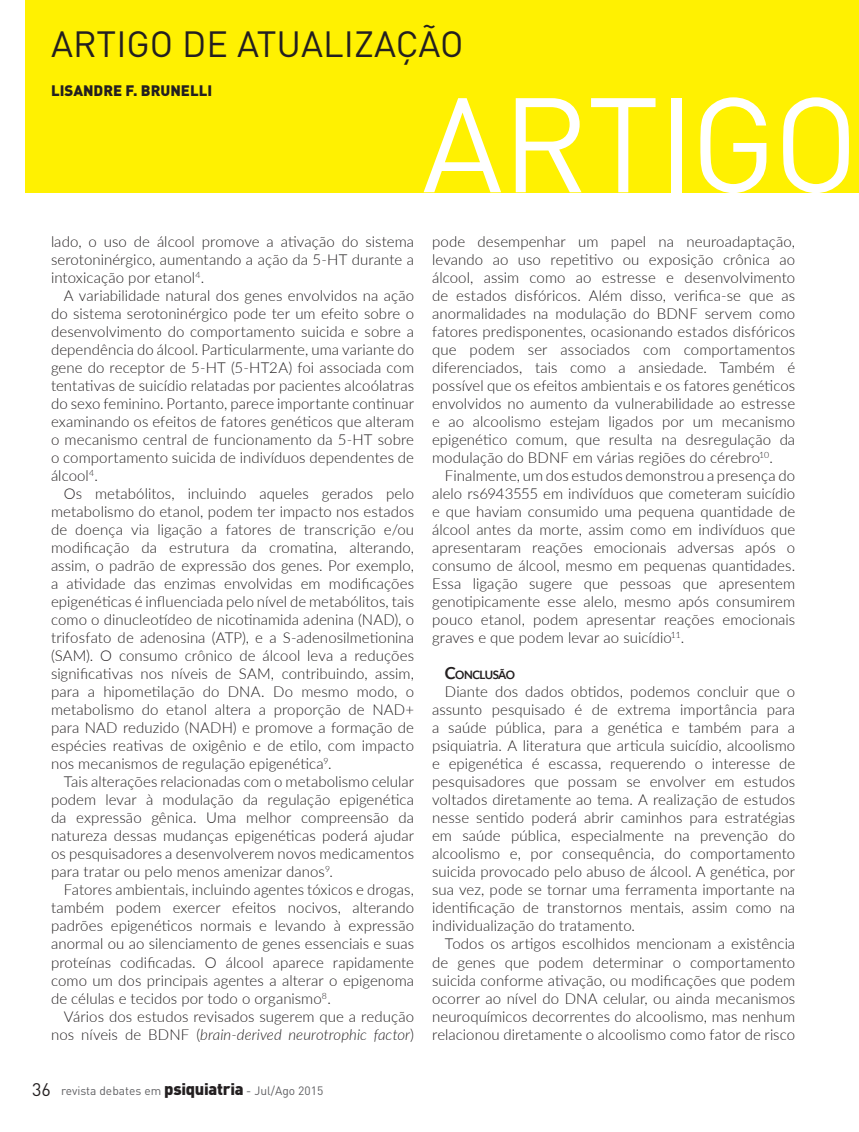
<style>
.page{position:relative;width:859px;height:1132px;background:#fff}
.page>*{position:absolute;margin:0;border:0;box-sizing:border-box;transform-origin:0 0}
.t1{font:132px "DIN";letter-spacing:-.015em;color:#fff}
.t2{font:36px "DIN";color:#231f20}
.t3{font:300 15px/18px "Lato";letter-spacing:.005em;color:#231f20;text-align:justify}
.t4{font:900 15px "DIN";color:#231f20}
.t5{font:12px "DIN";color:#616164}
.t6{font:700 11.55px "Lato";letter-spacing:-.05em;color:#231f20}
.s1{font-style:italic}
.s2{font-size:18px;color:#231f20}
.s3{font-weight:900;font-size:16.5px;color:#231f20}
.s4{font-size:16.5px}
</style>
<div class="page">
<div style="left:26px;top:0;width:833px;height:192px;background:#fff101"></div>
<h2 class="t2" style="left:51px;top:21px;width:414px">ARTIGO DE ATUALIZAÇÃO</h2>
<p class="t4" style="left:51px;top:81px;width:163px">LISANDRE F. BRUNELLI</p>
<h1 class="t1" style="left:422px;top:62px;width:438px">ARTIGO</h1>
<p class="t3" style="left:51px;top:232px;width:365px">lado, o uso de álcool promove a ativação do sistema serotoninérgico, aumentando a ação da 5-HT durante a intoxicação por etanol<sup>4</sup>.</p>
<p class="t3" style="left:51px;top:286px;width:365px;text-indent:13px">A variabilidade natural dos genes envolvidos na ação do sistema serotoninérgico pode ter um efeito sobre o desenvolvimento do comportamento suicida e sobre a dependência do álcool. Particularmente, uma variante do gene do receptor de 5-HT (5-HT2A) foi associada com tentativas de suicídio relatadas por pacientes alcoólatras do sexo feminino. Portanto, parece importante continuar examinando os efeitos de fatores genéticos que alteram o mecanismo central de funcionamento da 5-HT sobre o comportamento suicida de indivíduos dependentes de álcool<sup>4</sup>.</p>
<p class="t3" style="left:51px;top:484px;width:365px;text-indent:13px">Os metabólitos, incluindo aqueles gerados pelo metabolismo do etanol, podem ter impacto nos estados de doença via ligação a fatores de transcrição e/ou modificação da estrutura da cromatina, alterando, assim, o padrão de expressão dos genes. Por exemplo, a atividade das enzimas envolvidas em modificações epigenéticas é influenciada pelo nível de metabólitos, tais como o dinucleotídeo de nicotinamida adenina (NAD), o trifosfato de adenosina (ATP), e a S-adenosilmetionina (SAM). O consumo crônico de álcool leva a reduções significativas nos níveis de SAM, contribuindo, assim, para a hipometilação do DNA. Do mesmo modo, o metabolismo do etanol altera a proporção de NAD+ para NAD reduzido (NADH) e promove a formação de espécies reativas de oxigênio e de etilo, com impacto nos mecanismos de regulação epigenética<sup>9</sup>.</p>
<p class="t3" style="left:51px;top:772px;width:365px;text-indent:13px">Tais alterações relacionadas com o metabolismo celular podem levar à modulação da regulação epigenética da expressão gênica. Uma melhor compreensão da natureza dessas mudanças epigenéticas poderá ajudar os pesquisadores a desenvolverem novos medicamentos para tratar ou pelo menos amenizar danos<sup>9</sup>.</p>
<p class="t3" style="left:51px;top:880px;width:365px;text-indent:13px">Fatores ambientais, incluindo agentes tóxicos e drogas, também podem exercer efeitos nocivos, alterando padrões epigenéticos normais e levando à expressão anormal ou ao silenciamento de genes essenciais e suas proteínas codificadas. O álcool aparece rapidamente como um dos principais agentes a alterar o epigenoma de células e tecidos por todo o organismo<sup>8</sup>.</p>
<p class="t3" style="left:51px;top:1006px;width:365px;text-align:right">Vários dos estudos revisados sugerem que a redução nos níveis de BDNF (<span class="s1">brain-derived neurotrophic factor</span>)</p>
<p class="t5" style="left:32px;top:1082px;width:292px"><span class="s2">36</span> revista debates em <span class="s3">psiquiatria</span> - Jul/Ago 2015</p>
<p class="t3" style="left:432px;top:232px;width:365px">pode desempenhar um papel na neuroadaptação, levando ao uso repetitivo ou exposição crônica ao álcool, assim como ao estresse e desenvolvimento de estados disfóricos. Além disso, verifica-se que as anormalidades na modulação do BDNF servem como fatores predisponentes, ocasionando estados disfóricos que podem ser associados com comportamentos diferenciados, tais como a ansiedade. Também é possível que os efeitos ambientais e os fatores genéticos envolvidos no aumento da vulnerabilidade ao estresse e ao alcoolismo estejam ligados por um mecanismo epigenético comum, que resulta na desregulação da modulação do BDNF em várias regiões do cérebro<sup>10</sup>.</p>
<p class="t3" style="left:432px;top:466px;width:365px;text-indent:13px">Finalmente, um dos estudos demonstrou a presença do alelo rs6943555 em indivíduos que cometeram suicídio e que haviam consumido uma pequena quantidade de álcool antes da morte, assim como em indivíduos que apresentaram reações emocionais adversas após o consumo de álcool, mesmo em pequenas quantidades.<br>Essa ligação sugere que pessoas que apresentem genotipicamente esse alelo, mesmo após consumirem pouco etanol, podem apresentar reações emocionais graves e que podem levar ao suicídio<sup>11</sup>.</p>
<p class="t6" style="left:445px;top:668px;width:72px"><span class="s4">C</span>ONCLUSÃO</p>
<p class="t3" style="left:432px;top:682px;width:365px;text-indent:13px">Diante dos dados obtidos, podemos concluir que o assunto pesquisado é de extrema importância para a saúde pública, para a genética e também para a psiquiatria. A literatura que articula suicídio, alcoolismo e epigenética é escassa, requerendo o interesse de pesquisadores que possam se envolver em estudos voltados diretamente ao tema. A realização de estudos nesse sentido poderá abrir caminhos para estratégias em saúde pública, especialmente na prevenção do alcoolismo e, por consequência, do comportamento suicida provocado pelo abuso de álcool. A genética, por sua vez, pode se tornar uma ferramenta importante na identificação de transtornos mentais, assim como na individualização do tratamento.</p>
<p class="t3" style="left:432px;top:934px;width:365px;text-indent:13px">Todos os artigos escolhidos mencionam a existência de genes que podem determinar o comportamento suicida conforme ativação, ou modificações que podem ocorrer ao nível do DNA celular, ou ainda mecanismos neuroquímicos decorrentes do alcoolismo, mas nenhum relacionou diretamente o alcoolismo como fator de risco</p>
</div>
